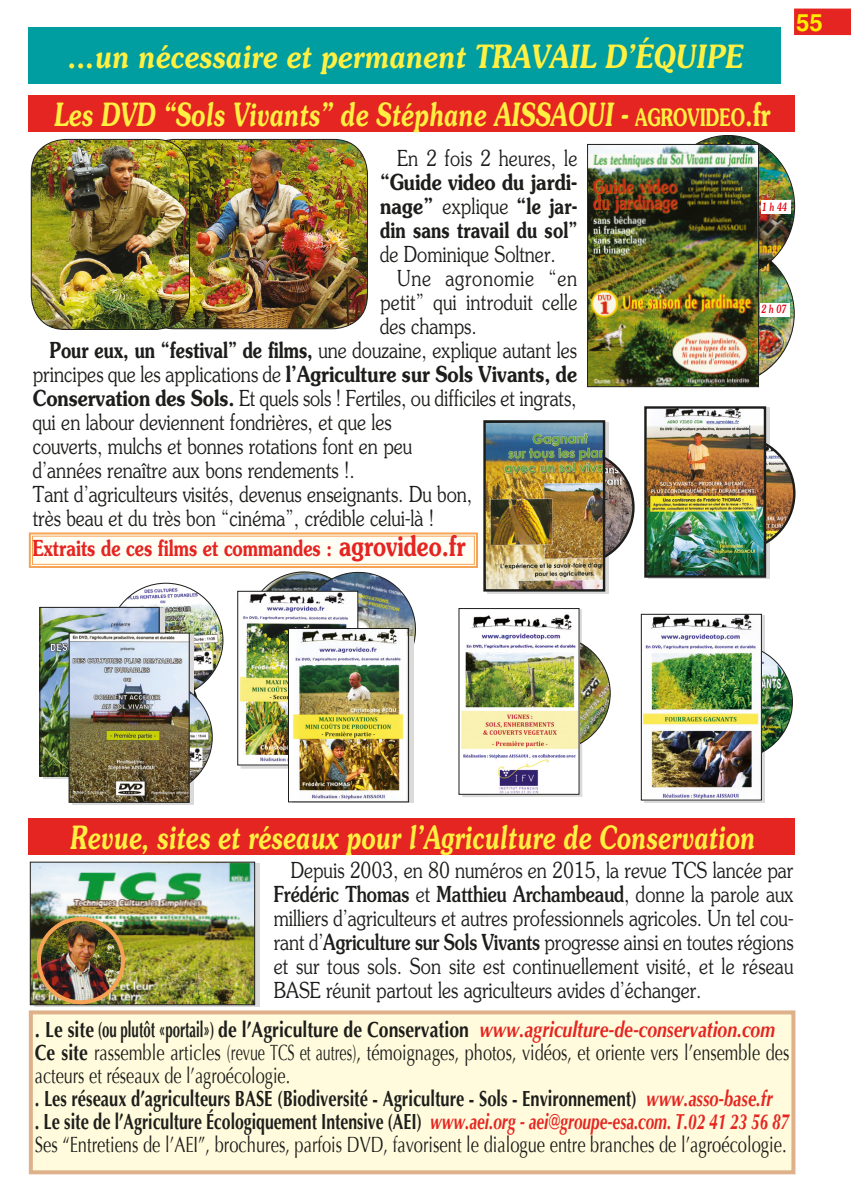
<style>
.page{position:relative;width:851px;height:1191px;background:#fff}
.page>*{position:absolute;margin:0;border:0;box-sizing:border-box;transform-origin:0 0}
.t1{font:italic 600 32px "Souvenir";color:#fff042;scale:.7 1}
.t2{font:italic 600 32px "Souvenir";color:#fff042;scale:.8 1}
.t3{font:700 24px "Helvetica";color:#ffed00}
.t4{font:300 22px/24px "Souvenir";color:#1d1d1b;text-align:justify;scale:.82 1}
.t5{font:22px/23px "Optima";color:#1d1d1b;scale:.75 1}
.t6{font:600 22px/24px "Souvenir";letter-spacing:.005em;color:#1d1d1b;text-align:justify;scale:.82 1}
.t7{font:600 22px "Souvenir";color:#e52521;scale:.75 1}
.t8{font:300 22px "Souvenir";letter-spacing:.035em;color:#1d1d1b;scale:.82 1}
.t9{font:italic 500 11.4px "Souvenir";color:#e30614;scale:.7 1}
.s1{font-style:normal;font-size:24px}
.s2{font-style:normal}
.s3{font-weight:300}
.s4{font-weight:600}
.s5{font-size:28px}
.s6{font-weight:500}
.s7{font-weight:700}
.s8{font-weight:700;font-style:italic;color:#e52521}
</style>
<div class="page">
<div style="left:793px;top:9px;width:57px;height:26px;background:#e52521"></div>
<img style="left:765px;top:437px;width:29px;height:113px">
<img style="left:647px;top:409px;width:115px;height:166px">
<div style="left:644px;top:406px;width:121px;height:172px;border:2px solid #1d1d1b"></div>
<svg style="left:487px;top:423px;width:122px;height:171px"></svg>
<img style="left:605px;top:451px;width:27px;height:113px">
<img style="left:486px;top:423px;width:116px;height:166px">
<div style="left:483px;top:420px;width:122px;height:172px;border:2px solid #1d1d1b"></div>
<svg style="left:28px;top:532px;width:450px;height:162px"></svg>
<img style="left:239px;top:593px;width:117px;height:169px">
<div style="left:237px;top:591px;width:121px;height:174px;border:1px solid #1d1d1b"></div>
<img style="left:109px;top:583px;width:114px;height:114px;border-radius:57px">
<img style="left:41px;top:609px;width:116px;height:165px">
<div style="left:39px;top:607px;width:120px;height:169px;border:1px solid #1d1d1b"></div>
<img style="left:190px;top:680px;width:22px;height:114px">
<img style="left:71px;top:635px;width:117px;height:166px">
<div style="left:69px;top:633px;width:121px;height:170px;border:1px solid #1d1d1b"></div>
<div style="left:644px;top:615px;width:120px;height:188px;background:linear-gradient(to right,#dadada,#dadada)"></div>
<img style="left:761px;top:645px;width:31px;height:114px">
<img style="left:642px;top:616px;width:117px;height:183px">
<div style="left:640px;top:614px;width:121px;height:187px;border:1px solid #1d1d1b"></div>
<svg style="left:462px;top:609px;width:120px;height:188px"></svg>
<img style="left:579px;top:636px;width:31px;height:114px">
<img style="left:460px;top:610px;width:117px;height:183px">
<div style="left:458px;top:608px;width:121px;height:187px;border:1px solid #1d1d1b"></div>
<svg style="left:292px;top:637px;width:121px;height:166px"></svg>
<img style="left:290px;top:630px;width:116px;height:170px">
<div style="left:288px;top:628px;width:121px;height:174px;border:1px solid #1d1d1b"></div>
<div style="left:29px;top:818px;width:765px;height:37px;background:#e52521"></div>
<div style="left:29px;top:95px;width:765px;height:37px;background:#e52521"></div>
<svg style="left:34px;top:863px;width:225px;height:144px"></svg>
<img style="left:32px;top:864px;width:221px;height:139px">
<div style="left:30px;top:862px;width:225px;height:143px;border:1px solid #1d1d1b"></div>
<div style="left:31px;top:1012px;width:762px;height:160px;background:#fffbdc"></div>
<div style="left:29px;top:1010px;width:766px;height:164px;border:4px solid #deb18a"></div>
<img style="left:39px;top:919px;width:84px;height:83px;border-radius:42px">
<div style="left:37px;top:917px;width:88px;height:87px;border:4px solid #f6a355;border-radius:50%"></div>
<div style="left:29px;top:27px;width:751px;height:57px;background:#009da1"></div>
<img style="left:651px;top:243px;width:142px;height:142px;border-radius:71px">
<img style="left:661px;top:135px;width:133px;height:142px">
<img style="left:588px;top:146px;width:168px;height:239px">
<div style="left:586px;top:144px;width:172px;height:243px;border:1px solid #1d1d1b"></div>
<div style="left:760px;top:200px;width:30px;height:14px;background:#fff"></div>
<div style="left:759px;top:303px;width:30px;height:14px;background:#fff"></div>
<img style="left:189px;top:139px;width:178px;height:190px">
<div style="left:139px;top:139px;width:229px;height:190px;border:1px solid #1d1d1b;border-radius:34px"></div>
<img style="left:31px;top:139px;width:158px;height:190px">
<div style="left:31px;top:139px;width:159px;height:191px;border:1px solid #1d1d1b;border-radius:34px"></div>
<h1 class="t2" style="left:68px;top:36px;width:844px">...un nécessaire et permanent TRAVAIL D’ÉQUIPE</h1>
<p class="t3" style="left:795px;top:8px;width:28px">55</p>
<h1 class="t1" style="left:53px;top:94px;width:1026px">Les DVD “Sols Vivants” de Stéphane AISSAOUI - <span class="s1">AGROVIDEO</span><span class="s2">.</span><span class="s2">fr</span></h1>
<p class="t4" style="left:397px;top:145px;width:221px">En 2 fois 2 heures, le</p>
<p class="t6" style="left:380px;top:170px;width:242px">“Guide video du jardi&shy;nage” <span class="s3">explique</span> “le jar&shy;din sans travail du sol”</p>
<p class="t4" style="left:380px;top:241px;width:216px">de Dominique Soltner.</p>
<p class="t8" style="left:397px;top:264px;width:221px">Une agronomie “en</p>
<p class="t4" style="left:380px;top:289px;width:242px">petit” qui introduit celle</p>
<p class="t4" style="left:380px;top:313px;width:119px">des champs.</p>
<p class="t4" style="left:33px;top:338px;width:665px;text-align:left;text-indent:17px"><span class="s4">Pour eux, un “festival” de films,</span> une douzaine, explique autant les principes que les applications de <span class="s4">l’Agriculture sur Sols Vivants, de Conservation des Sols.</span> Et quels sols ! Fertiles, ou difficiles et ingrats, qui en labour deviennent fondrières, et que les<br>couverts, mulchs et bonnes rotations font en peu<br>d’années renaître aux bons rendements !.<br>Tant d’agriculteurs visités, devenus enseignants. Du bon,<br>très beau et du très bon “cinéma”, crédible celui-là !</p>
<p class="t7" style="left:33px;top:534px;width:578px">Extraits de ces films et commandes : <span class="s5">agrovideo.fr</span></p>
<p class="t9" style="left:761px;top:200px;width:38px">1 h 44</p>
<p class="t9" style="left:761px;top:302px;width:38px">2 h 07</p>
<h1 class="t1" style="left:69px;top:817px;width:979px">Revue, sites et réseaux pour l’Agriculture de Conservation</h1>
<p class="t4" style="left:273px;top:857px;width:635px;text-indent:17px">Depuis 2003, en 80 numéros en 2015, la revue TCS lancée par <span class="s6">Frédéric Thomas</span> et <span class="s6">Matthieu Archambeaud</span>, donne la parole aux milliers d’agriculteurs et autres professionnels agricoles. Un tel cou&shy;rant d’<span class="s6">Agriculture sur Sols Vivants</span> progresse ainsi en toutes régions et sur tous sols. Son site est continuellement visité, et le réseau BASE réunit partout les agriculteurs avides d’échanger.</p>
<p class="t5" style="left:35px;top:1018px;width:1007px"><span class="s7">. Le site (ou plutôt «portail») de l’Agriculture de Conservation</span> <span class="s8">www.agriculture-de-conservation.com </span><span class="s7">Ce site</span> rassemble articles (revue TCS et autres), témoignages, photos, vidéos, et oriente vers l’ensemble des acteurs et réseaux de l’agroécologie.<br><span class="s7">. Les réseaux d’agriculteurs BASE (Biodiversité - Agriculture - Sols - Environnement)</span> <span class="s8">www.asso-base.fr<br></span><span class="s7">. Le site de l’Agriculture Écologiquement Intensive (AEI)</span> <span class="s8">www.aei.org - aei@groupe-esa.com. T.02 41 23 56 87<br></span>Ses “Entretiens de l’AEI”, brochures, parfois DVD, favorisent le dialogue entre branches de l’agroécologie.</p>
</div>
